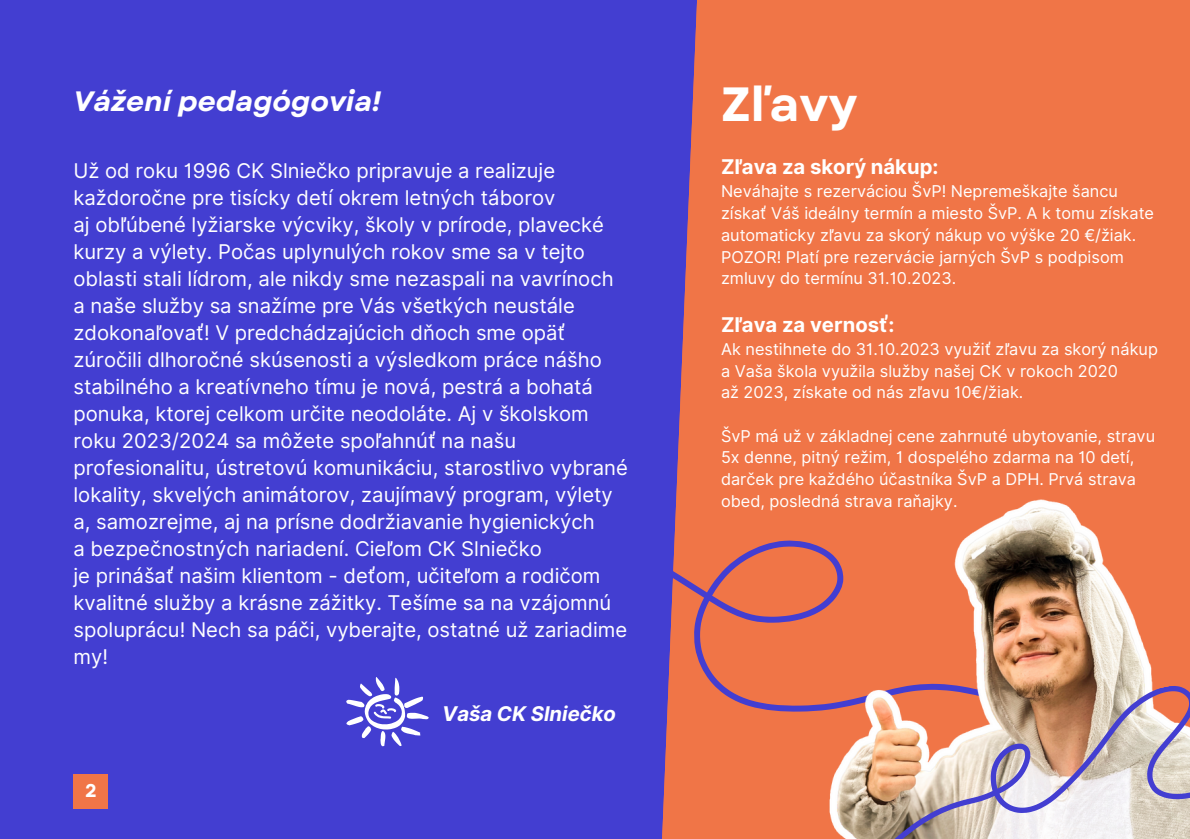
<style>
.page{position:relative;width:1190px;height:839px;background:#fff}
.page>*{position:absolute;margin:0;border:0;box-sizing:border-box;transform-origin:0 0}
.t1{font:italic 700 50.2px "Garet";color:#fff}
.t2{font:700 48px "Garet";color:#fff}
.t3{font:italic 700 28px "Garet";color:#fff}
.t4{font:20.2px/27px "Inter";color:#fff}
.t5{font:700 20.2px "Inter";color:#fff}
.t6{font:italic 700 20.2px "Inter";color:#fff}
.t7{font:700 18.4px "Garet";color:#fff}
.t8{font:16.2px/21.8px "Inter";color:#fff}
</style>
<div class="page">
<div style="left:0;top:0;width:1190px;height:838px;background:#f07547"></div>
<img style="left:800px;top:499px;width:335px;height:120px">
<svg style="left:770px;top:619px;width:420px;height:219px"></svg>
<div style="left:0;top:0;width:699px;height:838px;background:#433ed1"></div>
<div style="left:74px;top:774px;width:34px;height:34px;background:#f07547"></div>
<svg style="left:346px;top:677px;width:83px;height:69px;background:#706cdb"></svg>
<p class="t1" style="left:74px;top:56px;width:223px">Dudince</p>
<p class="t3" style="left:74px;top:81px;width:309px">Vážení pedagógovia!</p>
<p class="t4" style="left:74px;top:157px;width:483px">Už od roku 1996 CK Slniečko pripravuje a realizuje každoročne pre tisícky detí okrem letných táborov</p>
<p class="t4" style="left:74px;top:211px;width:556px">aj obľúbené lyžiarske výcviky, školy v prírode, plavecké kurzy a výlety. Počas uplynulých rokov sme sa v tejto oblasti stali lídrom, ale nikdy sme nezaspali na vavrínoch a naše služby sa snažíme pre Vás všetkých neustále zdokonaľovať! V predchádzajúcich dňoch sme opäť zúročili dlhoročné skúsenosti a výsledkom práce nášho stabilného a kreatívneho tímu je nová, pestrá a bohatá ponuka, ktorej celkom určite neodoláte. Aj v školskom roku 2023/2024 sa môžete spoľahnúť na našu profesionalitu, ústretovú komunikáciu, starostlivo vybrané lokality, skvelých animátorov, zaujímavý program, výlety a, samozrejme, aj na prísne dodržiavanie hygienických</p>
<p class="t4" style="left:74px;top:535px;width:470px">a bezpečnostných nariadení. Cieľom CK Slniečko</p>
<p class="t4" style="left:74px;top:562px;width:555px">je prinášať našim klientom - deťom, učiteľom a rodičom kvalitné služby a krásne zážitky. Tešíme sa na vzájomnú spoluprácu! Nech sa páči, vyberajte, ostatné už zariadime my!</p>
<p class="t7" style="left:85px;top:777px;width:13px">2</p>
<p class="t6" style="left:442px;top:701px;width:175px">Vaša CK Slniečko</p>
<p class="t2" style="left:721px;top:69px;width:138px">Zľavy</p>
<p class="t5" style="left:721px;top:155px;width:219px">Zľava za skorý nákup:</p>
<p class="t8" style="left:721px;top:180px;width:435px">Neváhajte s rezerváciou ŠvP! Nepremeškajte šancu získať Váš ideálny termín a miesto ŠvP. A k tomu získate automaticky zľavu za skorý nákup vo výške 20 €/žiak.<br>POZOR! Platí pre rezervácie jarných ŠvP s podpisom zmluvy do termínu 31.10.2023.</p>
<p class="t5" style="left:721px;top:312px;width:175px">Zľava za vernosť:</p>
<p class="t8" style="left:721px;top:338px;width:438px">Ak nestihnete do 31.10.2023 využiť zľavu za skorý nákup</p>
<p class="t8" style="left:721px;top:360px;width:398px">a Vaša škola využila služby našej CK v rokoch 2020</p>
<p class="t8" style="left:721px;top:381px;width:304px">až 2023, získate od nás zľavu 10€/žiak.</p>
<p class="t8" style="left:721px;top:425px;width:436px">ŠvP má už v základnej cene zahrnuté ubytovanie, stravu 5x denne, pitný režim, 1 dospelého zdarma na 10 detí, darček pre každého účastníka ŠvP a DPH. Prvá strava obed, posledná strava raňajky.</p>
</div>
